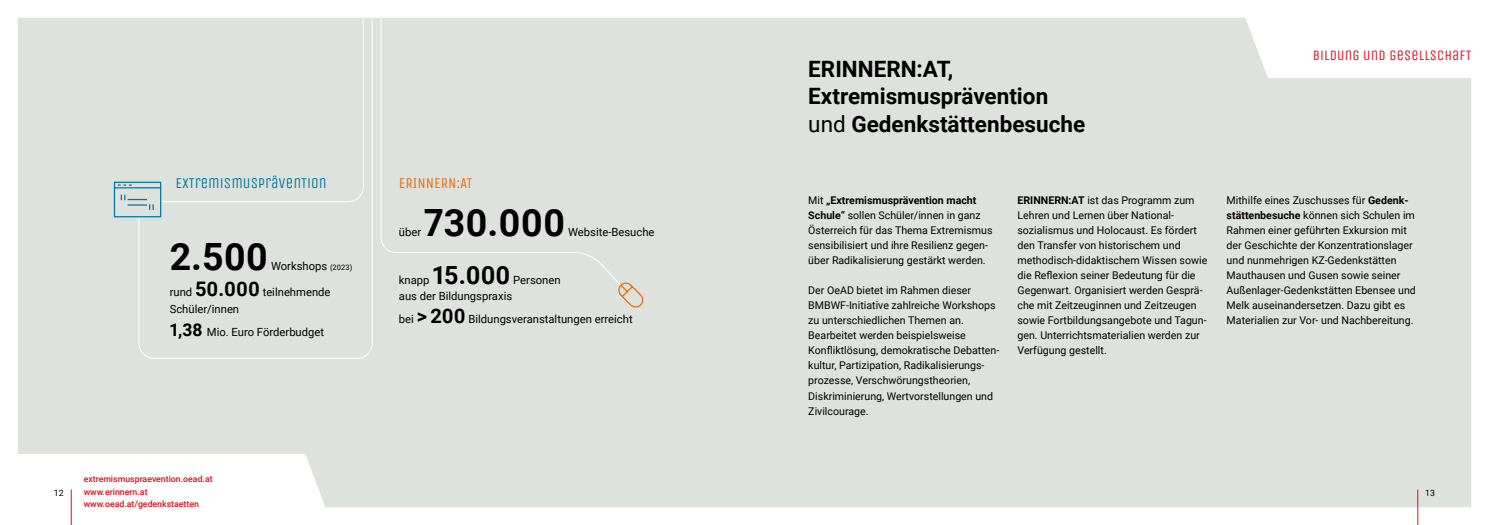
<style>
.page{position:relative;width:1489px;height:525px;background:#fff}
.page>*{position:absolute;margin:0;border:0;box-sizing:border-box;transform-origin:0 0}
.t1{font:700 37.5px "Roboto";color:#000}
.t2{font:700 25px "Roboto";color:#000}
.t3{font:700 22.5px/27.5px "Roboto";color:#000}
.t4{font:15px "Unica One";color:#00789e}
.t5{font:15px "Unica One";color:#eb690b}
.t6{font:14.38px "Unica One";letter-spacing:.01em;color:#e30c1c}
.t7{font:11.25px/16.2px "Roboto";color:#000}
.t8{font:10.62px/15px "Roboto";color:#000}
.t9{font:500 8.75px/12.5px "Roboto";color:#e30c1c}
.t10{font:8.75px "Roboto";color:#000}
.s1{font-size:7.5px}
.s2{font-weight:700;font-size:20px}
.s3{font-weight:700;font-size:17.5px}
.s4{font-weight:400}
.s5{font-weight:700}
</style>
<div class="page">
<div style="left:18px;top:18px;width:1452px;height:489px;background:#dee2dd"></div>
<div style="left:380px;top:18px;width:243px;height:270px;background:#dee2dd"></div>
<div style="left:138px;top:18px;width:235px;height:341px;background:#dee2dd"></div>
<svg style="left:616px;top:282px;width:29px;height:27px"></svg>
<svg style="left:113px;top:181px;width:49px;height:37px;background:#b3cdd0"></svg>
<hr style="left:71px;top:489px;width:1px;height:35px;background:#e30c1c">
<hr style="left:1417px;top:489px;width:1px;height:35px;background:#e30c1c">
<h3 class="t4" style="left:175px;top:174px;width:153px">EXTREMISMUSPRÄVENTION</h3>
<h3 class="t5" style="left:399px;top:174px;width:75px">ERINNERN:AT</h3>
<h1 class="t1" style="left:170px;top:230px;width:100px">2.500</h1>
<p class="t7" style="left:271px;top:257px;width:83px">Workshops <span class="s1">(2023)</span></p>
<p class="t7" style="left:170px;top:284px;width:162px">rund <span class="s2">50.000</span> teilnehmende<br>Schüler/innen</p>
<p class="t7" style="left:170px;top:323px;width:156px"><span class="s3">1,38</span> Mio. Euro Förderbudget</p>
<h1 class="t1" style="left:424px;top:197px;width:143px">730.000</h1>
<p class="t7" style="left:399px;top:224px;width:24px">über</p>
<p class="t7" style="left:568px;top:224px;width:88px">Website-Besuche</p>
<p class="t7" style="left:399px;top:271px;width:32px">knapp</p>
<h2 class="t2" style="left:432px;top:257px;width:80px">15.000</h2>
<p class="t7" style="left:513px;top:271px;width:49px">Personen</p>
<p class="t7" style="left:399px;top:284px;width:235px;line-height:22.5px">aus der Bildungspraxis<br>bei <span class="s2">&gt; 200</span> Bildungsveranstaltungen erreicht</p>
<h3 class="t3" style="left:808px;top:54px;width:278px">ERINNERN:AT,<br>Extremismusprävention <span class="s4">und</span> Gedenkstättenbesuche</h3>
<h3 class="t6" style="left:1312px;top:47px;width:160px">BILDUNG UND GESELLSCHAFT</h3>
<p class="t8" style="left:808px;top:192px;width:186px">Mit <span class="s5">„Extremismusprävention macht Schule“</span> sollen Schüler/innen in ganz Österreich für das Thema Extremismus sensibilisiert und ihre Resilienz gegen&shy;über Radikalisierung gestärkt werden.</p>
<p class="t8" style="left:808px;top:282px;width:192px">Der OeAD bietet im Rahmen dieser BMBWF-Initiative zahlreiche Workshops zu unterschiedlichen Themen an.<br>Bearbeitet werden beispielsweise Konfliktlösung, demokratische Debatten&shy;kultur, Partizipation, Radikalisierungs&shy;prozesse, Verschwörungstheorien, Diskriminierung, Wertvorstellungen und Zivilcourage.</p>
<p class="t8" style="left:1017px;top:192px;width:191px"><span class="s5">ERINNERN:AT</span> ist das Programm zum Lehren und Lernen über National&shy;sozialismus und Holocaust. Es fördert den Transfer von historischem und methodisch-didaktischem Wissen sowie die Reflexion seiner Bedeutung für die Gegenwart. Organisiert werden Gesprä&shy;che mit Zeitzeuginnen und Zeitzeugen sowie Fortbildungsangebote und Tagun&shy;gen. Unterrichtsmaterialien werden zur Verfügung gestellt.</p>
<p class="t8" style="left:1226px;top:192px;width:191px">Mithilfe eines Zuschusses für <span class="s5">Gedenk&shy;stättenbesuche</span> können sich Schulen im Rahmen einer geführten Exkursion mit der Geschichte der Konzentrationslager und nunmehrigen KZ-Gedenkstätten Mauthausen und Gusen sowie seiner Außenlager-Gedenkstätten Ebensee und Melk auseinandersetzen. Dazu gibt es Materialien zur Vor- und Nachbereitung.</p>
<p class="t9" style="left:84px;top:472px;width:131px">extremismuspraevention.oead.at www.erinnern.at www.oead.at/gedenkstaetten</p>
<p class="t10" style="left:54px;top:486px;width:11px">12</p>
<p class="t10" style="left:1424px;top:486px;width:11px">13</p>
</div>
